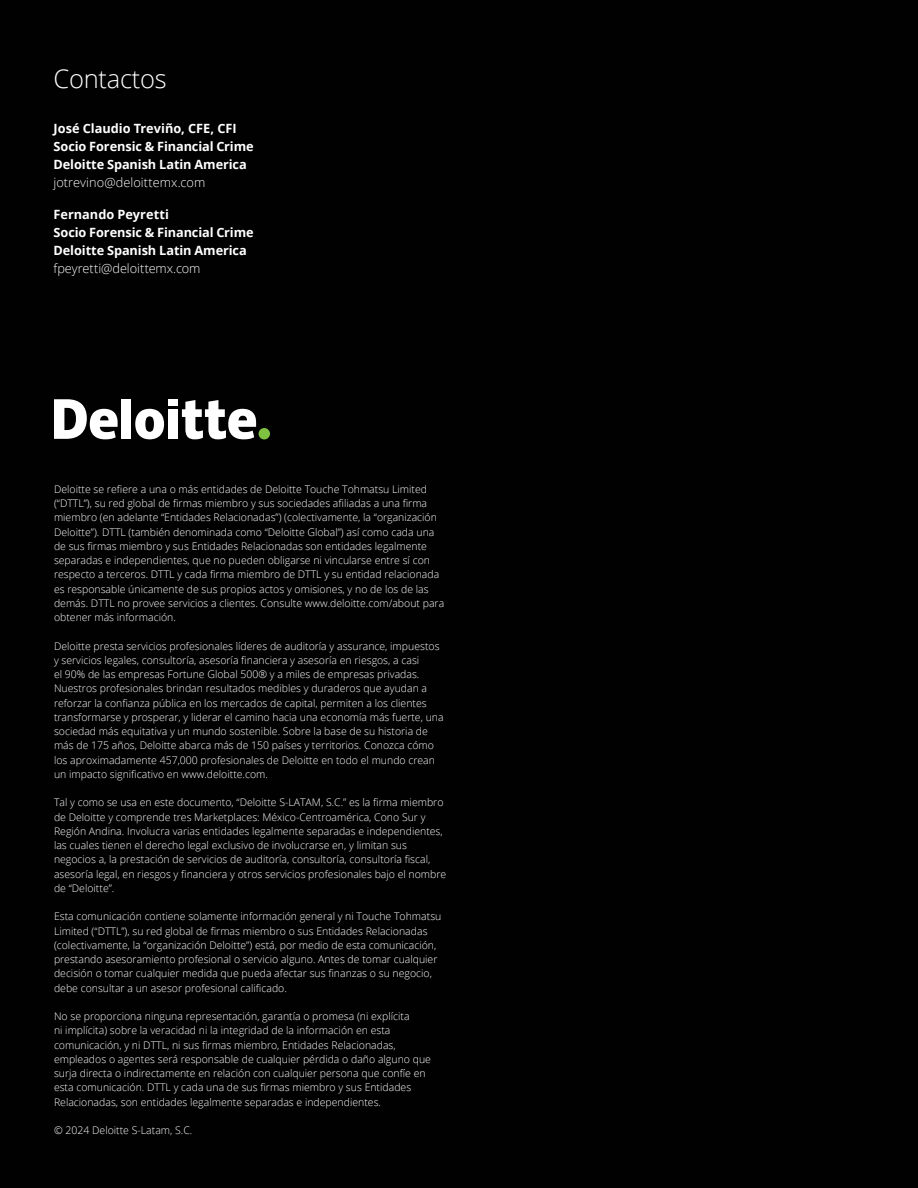
<style>
.page{position:relative;width:918px;height:1188px;background:#010101}
.page>*{position:absolute;margin:0;border:0;box-sizing:border-box;transform-origin:0 0}
.t1{font:300 25.5px "Open Sans";letter-spacing:-.01em;color:#fff}
.t2{font:700 12.75px/18px "Open Sans";letter-spacing:-.005em;color:#fff}
.t3{font:300 12.75px "Open Sans";color:#fff}
.t4{font:300 10.5px/14.2px "Open Sans";color:#fff}
</style>
<div class="page">
<div style="left:259px;top:428px;width:11px;height:11px;background:#7fc241;border-radius:50%"></div>
<div style="left:121px;top:399px;width:10px;height:40px;background:#fff"></div>
<svg style="left:135px;top:409px;width:29px;height:30px"></svg>
<div style="left:168px;top:409px;width:10px;height:30px;background:#fff"></div>
<div style="left:168px;top:399px;width:10px;height:7px;background:#fff"></div>
<svg style="left:182px;top:400px;width:74px;height:39px"></svg>
<svg style="left:54px;top:399px;width:64px;height:40px"></svg>
<h1 class="t1" style="left:53px;top:62px;width:115px">Contactos</h1>
<p class="t2" style="left:53px;top:119px;width:202px">José Claudio Treviño, CFE, CFI<br>Socio Forensic &amp; Financial Crime<br>Deloitte Spanish Latin America</p>
<p class="t3" style="left:53px;top:174px;width:153px">jotrevino@deloittemx.com</p>
<p class="t2" style="left:53px;top:205px;width:202px">Fernando Peyretti<br>Socio Forensic &amp; Financial Crime<br>Deloitte Spanish Latin America</p>
<p class="t3" style="left:53px;top:260px;width:149px">fpeyretti@deloittemx.com</p>
<p class="t4" style="left:54px;top:482px;width:392px">Deloitte se refiere a una o más entidades de Deloitte Touche Tohmatsu Limited (“DTTL”), su red global de firmas miembro y sus sociedades afiliadas a una firma miembro (en adelante “Entidades Relacionadas”) (colectivamente, la “organización Deloitte”). DTTL (también denominada como “Deloitte Global”) así como cada una de sus firmas miembro y sus Entidades Relacionadas son entidades legalmente separadas e independientes, que no pueden obligarse ni vincularse entre sí con respecto a terceros. DTTL y cada firma miembro de DTTL y su entidad relacionada es responsable únicamente de sus propios actos y omisiones, y no de los de las demás. DTTL no provee servicios a clientes. Consulte www.deloitte.com/about para obtener más información.</p>
<p class="t4" style="left:54px;top:638px;width:391px">Deloitte presta servicios profesionales líderes de auditoría y assurance, impuestos y servicios legales, consultoría, asesoría financiera y asesoría en riesgos, a casi<br>el 90% de las empresas Fortune Global 500® y a miles de empresas privadas.<br>Nuestros profesionales brindan resultados medibles y duraderos que ayudan a reforzar la confianza pública en los mercados de capital, permiten a los clientes transformarse y prosperar, y liderar el camino hacia una economía más fuerte, una sociedad más equitativa y un mundo sostenible. Sobre la base de su historia de más de 175 años, Deloitte abarca más de 150 países y territorios. Conozca cómo los aproximadamente 457,000 profesionales de Deloitte en todo el mundo crean un impacto significativo en www.deloitte.com.</p>
<p class="t4" style="left:54px;top:795px;width:394px">Tal y como se usa en este documento, “Deloitte S-LATAM, S.C.” es la firma miembro de Deloitte y comprende tres Marketplaces: México-Centroamérica, Cono Sur y Región Andina. Involucra varias entidades legalmente separadas e independientes, las cuales tienen el derecho legal exclusivo de involucrarse en, y limitan sus negocios a, la prestación de servicios de auditoría, consultoría, consultoría fiscal, asesoría legal, en riesgos y financiera y otros servicios profesionales bajo el nombre de “Deloitte”.</p>
<p class="t4" style="left:54px;top:909px;width:389px">Esta comunicación contiene solamente información general y ni Touche Tohmatsu Limited (“DTTL”), su red global de firmas miembro o sus Entidades Relacionadas (colectivamente, la “organización Deloitte”) está, por medio de esta comunicación, prestando asesoramiento profesional o servicio alguno. Antes de tomar cualquier decisión o tomar cualquier medida que pueda afectar sus finanzas o su negocio, debe consultar a un asesor profesional calificado.</p>
<p class="t4" style="left:54px;top:1009px;width:378px">No se proporciona ninguna representación, garantía o promesa (ni explícita<br>ni implícita) sobre la veracidad ni la integridad de la información en esta comunicación, y ni DTTL, ni sus firmas miembro, Entidades Relacionadas, empleados o agentes será responsable de cualquier pérdida o daño alguno que surja directa o indirectamente en relación con cualquier persona que confíe en esta comunicación. DTTL y cada una de sus firmas miembro y sus Entidades Relacionadas, son entidades legalmente separadas e independientes.</p>
<p class="t4" style="left:54px;top:1123px;width:140px">© 2024 Deloitte S-Latam, S.C.</p>
</div>
